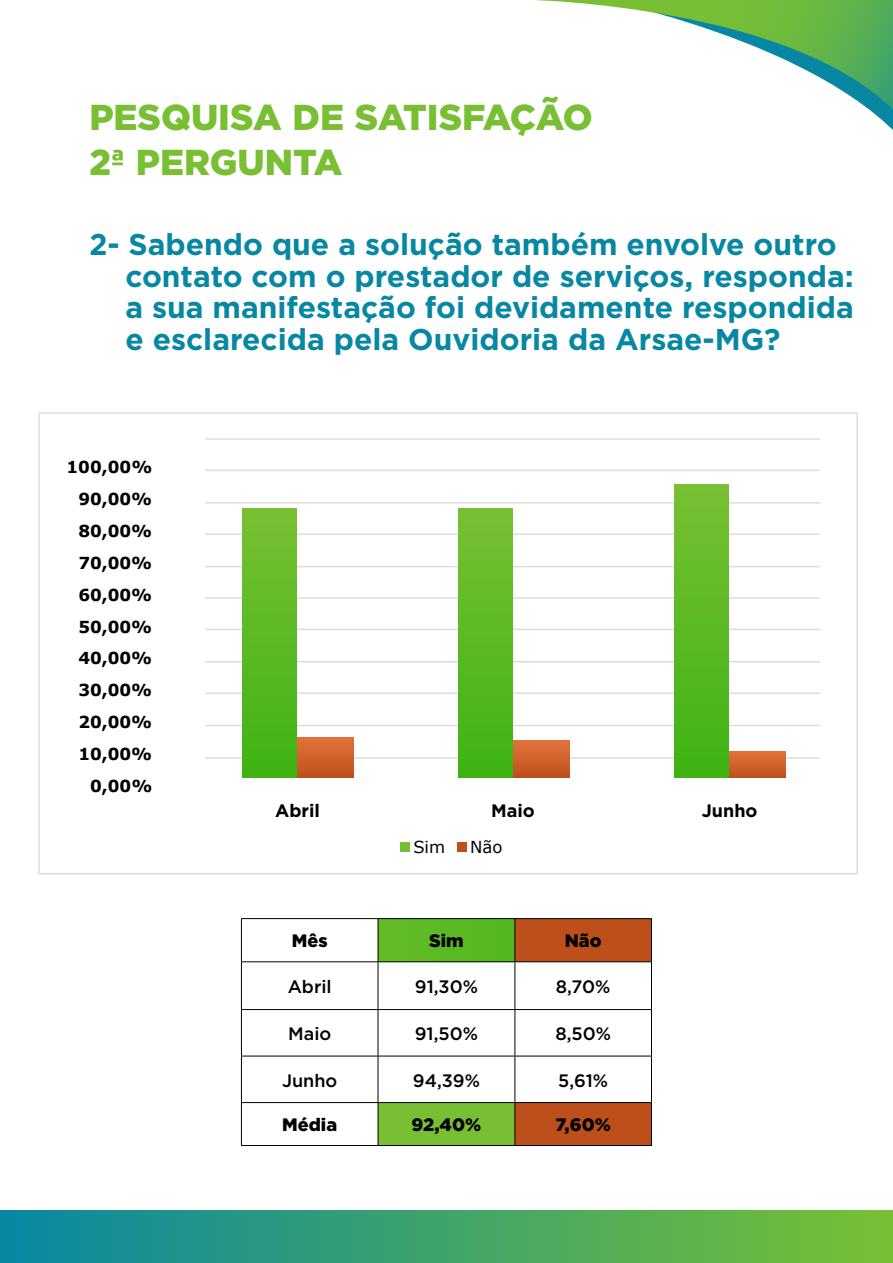
<style>
.page{position:relative;width:893px;height:1263px;background:#fff}
.page>*{position:absolute;margin:0;border:0;box-sizing:border-box;transform-origin:0 0}
.t1{font:900 36px/45px "Gotham";color:#78bf33}
.t2{font:700 30px/31.5px "Gotham";color:#0887a3}
.t3{font:500 18px "Gotham";color:#000}
.t4{font:900 18px "Gotham";color:#000}
.t5{font:700 18px "Gotham";color:#000}
.t6{font:700 16.5px "Verdana";letter-spacing:-.005em;color:#000}
.t7{font:16.5px "Verdana";color:#000}
</style>
<div class="page">
<div style="left:0;top:1211px;width:893px;height:52px;background:linear-gradient(to right,#0887a3,#78bf33)"></div>
<svg style="left:870px;top:110px;width:23px;height:20px"></svg>
<svg style="left:535px;top:0;width:358px;height:110px"></svg>
<div style="left:401px;top:843px;width:9px;height:9px;background:#77bf32"></div>
<div style="left:457px;top:843px;width:9px;height:9px;background:#bd4f1a"></div>
<hr style="left:205px;top:438px;width:615px;height:2px;background:#ddd">
<hr style="left:205px;top:470px;width:615px;height:1px;background:#ddd">
<hr style="left:205px;top:502px;width:615px;height:1px;background:#ddd">
<hr style="left:205px;top:533px;width:615px;height:2px;background:#ddd">
<hr style="left:205px;top:566px;width:615px;height:1px;background:#ddd">
<hr style="left:205px;top:597px;width:615px;height:2px;background:#ddd">
<hr style="left:205px;top:629px;width:615px;height:1px;background:#ddd">
<hr style="left:205px;top:661px;width:615px;height:2px;background:#ddd">
<hr style="left:205px;top:692px;width:615px;height:2px;background:#ddd">
<hr style="left:205px;top:725px;width:615px;height:1px;background:#ddd">
<hr style="left:205px;top:757px;width:615px;height:2px;background:#ddd">
<div style="left:297px;top:737px;width:56px;height:40px;background:linear-gradient(to bottom,#e3733a,#c0521c)"></div>
<div style="left:242px;top:508px;width:55px;height:269px;background:linear-gradient(to bottom,#78bf33,#3eb313)"></div>
<div style="left:513px;top:741px;width:56px;height:36px;background:linear-gradient(to bottom,#e3723a,#c0521d)"></div>
<div style="left:458px;top:508px;width:55px;height:269px;background:linear-gradient(to bottom,#78bf33,#3eb313)"></div>
<div style="left:729px;top:751px;width:56px;height:26px;background:linear-gradient(to bottom,#e3733a,#c1531d)"></div>
<div style="left:674px;top:484px;width:55px;height:293px;background:linear-gradient(to bottom,#78bf33,#3eb313)"></div>
<div style="left:378px;top:918px;width:137px;height:44px;background:#5ab923"></div>
<svg style="left:515px;top:919px;width:136px;height:226px"></svg>
<div style="left:378px;top:1102px;width:137px;height:43px;background:#78bf33"></div>
<hr style="left:241px;top:918px;width:137px;height:1px;background:#000">
<hr style="left:241px;top:919px;width:1px;height:42px;background:#000">
<hr style="left:378px;top:918px;width:137px;height:1px;background:#000">
<hr style="left:378px;top:919px;width:1px;height:42px;background:#000">
<hr style="left:515px;top:918px;width:137px;height:1px;background:#000">
<hr style="left:514px;top:919px;width:1px;height:42px;background:#000">
<hr style="left:651px;top:919px;width:1px;height:42px;background:#000">
<hr style="left:241px;top:961px;width:137px;height:1px;background:#000">
<hr style="left:241px;top:962px;width:1px;height:47px;background:#000">
<hr style="left:378px;top:961px;width:137px;height:1px;background:#000">
<hr style="left:378px;top:962px;width:1px;height:47px;background:#000">
<hr style="left:515px;top:961px;width:137px;height:1px;background:#000">
<hr style="left:514px;top:962px;width:1px;height:47px;background:#000">
<hr style="left:651px;top:962px;width:1px;height:47px;background:#000">
<hr style="left:241px;top:1009px;width:137px;height:1px;background:#000">
<hr style="left:241px;top:1010px;width:1px;height:46px;background:#000">
<hr style="left:378px;top:1009px;width:137px;height:1px;background:#000">
<hr style="left:378px;top:1010px;width:1px;height:46px;background:#000">
<hr style="left:515px;top:1009px;width:137px;height:1px;background:#000">
<hr style="left:514px;top:1010px;width:1px;height:46px;background:#000">
<hr style="left:651px;top:1010px;width:1px;height:46px;background:#000">
<hr style="left:241px;top:1056px;width:137px;height:1px;background:#000">
<hr style="left:241px;top:1056px;width:1px;height:46px;background:#000">
<hr style="left:378px;top:1056px;width:137px;height:1px;background:#000">
<hr style="left:378px;top:1056px;width:1px;height:46px;background:#000">
<hr style="left:515px;top:1056px;width:137px;height:1px;background:#000">
<hr style="left:514px;top:1056px;width:1px;height:46px;background:#000">
<hr style="left:651px;top:1056px;width:1px;height:46px;background:#000">
<hr style="left:241px;top:1102px;width:137px;height:1px;background:#000">
<hr style="left:241px;top:1103px;width:1px;height:42px;background:#000">
<hr style="left:378px;top:1102px;width:137px;height:1px;background:#000">
<hr style="left:378px;top:1103px;width:1px;height:42px;background:#000">
<hr style="left:515px;top:1102px;width:137px;height:1px;background:#000">
<hr style="left:514px;top:1103px;width:1px;height:42px;background:#000">
<hr style="left:651px;top:1103px;width:1px;height:42px;background:#000">
<hr style="left:241px;top:1145px;width:137px;height:1px;background:#000">
<hr style="left:378px;top:1145px;width:137px;height:1px;background:#000">
<hr style="left:515px;top:1145px;width:137px;height:1px;background:#000">
<p class="t1" style="left:89px;top:94px;width:505px">PESQUISA DE SATISFAÇÃO<br>2ª PERGUNTA</p>
<p class="t2" style="left:125px;top:229px;width:730px;text-indent:-36px">2- Sabendo que a solução também envolve outro contato com o prestador de serviços, responda: a sua manifestação foi devidamente respondida e esclarecida pela Ouvidoria da Arsae-MG?</p>
<p class="t6" style="left:67px;top:456px;width:87px">100,00%</p>
<p class="t6" style="left:78px;top:487px;width:75px">90,00%</p>
<p class="t6" style="left:78px;top:519px;width:75px">80,00%</p>
<p class="t6" style="left:78px;top:551px;width:75px">70,00%</p>
<p class="t6" style="left:78px;top:583px;width:75px">60,00%</p>
<p class="t6" style="left:78px;top:615px;width:75px">50,00%</p>
<p class="t6" style="left:78px;top:647px;width:75px">40,00%</p>
<p class="t6" style="left:78px;top:678px;width:75px">30,00%</p>
<p class="t6" style="left:78px;top:710px;width:75px">20,00%</p>
<p class="t6" style="left:78px;top:742px;width:75px">10,00%</p>
<p class="t6" style="left:90px;top:774px;width:64px">0,00%</p>
<p class="t6" style="left:677px;top:795px;width:56px">Média</p>
<p class="t5" style="left:275px;top:798px;width:46px">Abril</p>
<p class="t5" style="left:491px;top:798px;width:45px">Maio</p>
<p class="t5" style="left:702px;top:798px;width:57px">Junho</p>
<p class="t7" style="left:413px;top:835px;width:33px">Sim</p>
<p class="t7" style="left:470px;top:835px;width:34px">Não</p>
<p class="t4" style="left:292px;top:929px;width:37px">Mês</p>
<p class="t4" style="left:429px;top:929px;width:36px">Sim</p>
<p class="t4" style="left:565px;top:929px;width:38px">Não</p>
<p class="t3" style="left:288px;top:975px;width:46px">Abril</p>
<p class="t3" style="left:415px;top:975px;width:65px">91,30%</p>
<p class="t3" style="left:556px;top:975px;width:56px">8,70%</p>
<p class="t3" style="left:288px;top:1022px;width:45px">Maio</p>
<p class="t3" style="left:415px;top:1022px;width:65px">91,50%</p>
<p class="t3" style="left:555px;top:1022px;width:57px">8,50%</p>
<p class="t3" style="left:282px;top:1068px;width:57px">Junho</p>
<p class="t3" style="left:413px;top:1068px;width:69px">94,39%</p>
<p class="t3" style="left:558px;top:1068px;width:52px">5,61%</p>
<p class="t4" style="left:282px;top:1112px;width:56px">Média</p>
<p class="t4" style="left:412px;top:1112px;width:71px">92,40%</p>
<p class="t4" style="left:555px;top:1112px;width:57px">7,60%</p>
</div>
